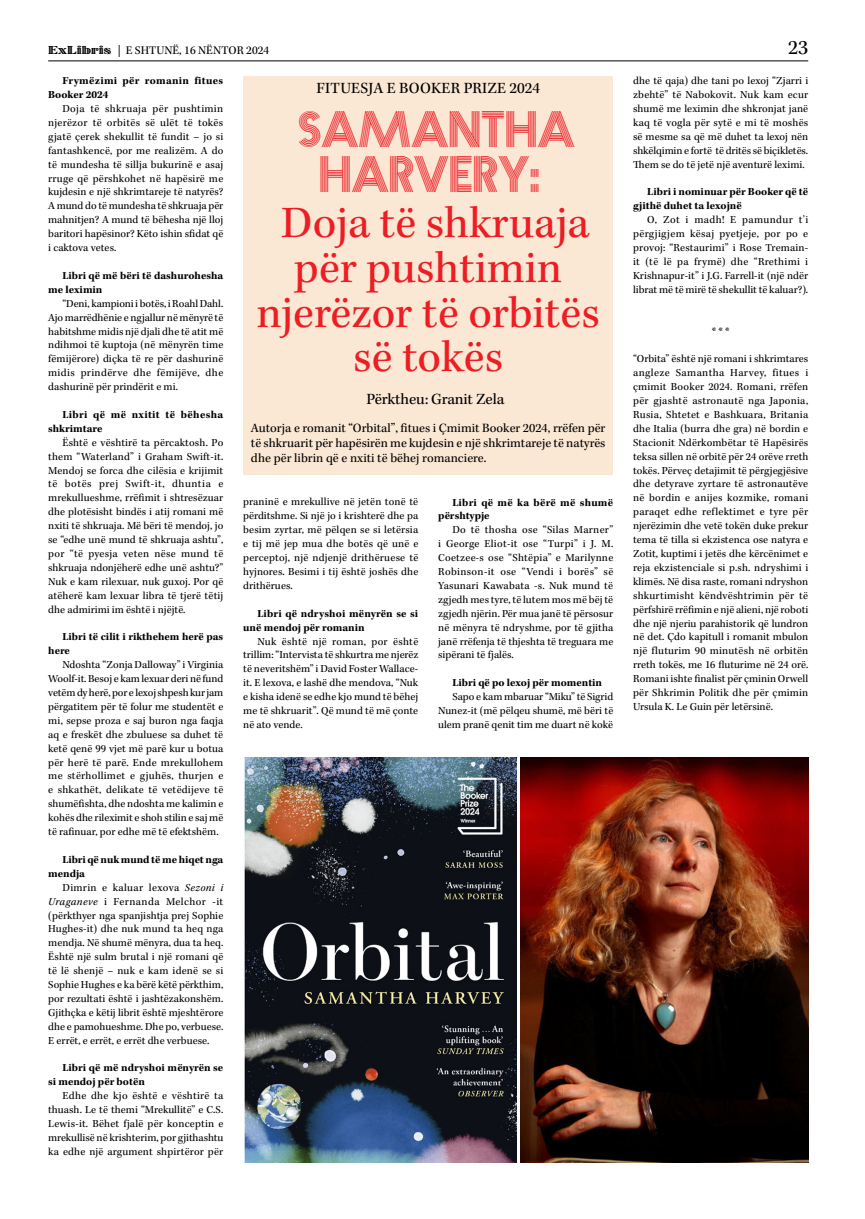
<style>
.page{position:relative;width:865px;height:1219px;background:#fff}
.page>*{position:absolute;margin:0;border:0;box-sizing:border-box;transform-origin:0 0}
.t1{font:46px/45px "Kepler Std";color:#ed1d24;text-align:center}
.t2{font:46px/45px "Prisma";color:#ed1d24;text-align:center}
.t3{font:21px "Kepler Std";color:#000}
.t4{font:16px "Kepler Std";color:#000}
.t5{font:13px/15px "Kepler Std";color:#000;text-align:justify}
.t6{font:12px "Kepler Std";color:#000}
.t7{font:11px/13.9px "Kepler Std";color:#000;text-align:justify}
.t8{font:700 11px/13.9px "Kepler Std";letter-spacing:.005em;color:#000}
.t9{font:700 11px/13.9px "Kepler Std";letter-spacing:.025em;color:#000}
.s1{font-family:"Sphinx RR Inline"}
.s2{font-style:italic}
</style>
<div class="page">
<hr style="left:48px;top:61px;width:760px;height:1px;background:#000">
<div style="left:243px;top:77px;width:370px;height:398px;background:#fae7d4"></div>
<img style="left:244px;top:757px;width:272px;height:405px">
<img style="left:521px;top:757px;width:287px;height:405px">
<p class="t6" style="left:48px;top:44px;width:222px"><span class="s1">ExLibris</span> | E SHTUNË, 16 NËNTOR 2024</p>
<h2 class="t3" style="left:788px;top:36px;width:22px">23</h2>
<p class="t7" style="left:633px;top:74px;width:177px">dhe të qaja) dhe tani po lexoj “Zjarri i zbehtë” të Nabokovit. Nuk kam ecur shumë me leximin dhe shkronjat janë kaq të vogla për sytë e mi të moshës së mesme sa që më duhet ta lexoj nën shkëlqimin e fortë të dritës së biçikletës.<br>Them se do të jetë një aventurë leximi.</p>
<p class="t8" style="left:633px;top:185px;width:177px;text-indent:14px">Libri i nominuar për Booker që të gjithë duhet ta lexojnë</p>
<p class="t7" style="left:633px;top:213px;width:177px;text-indent:14px">O, Zot i madh! E pamundur t’i përgjigjem kësaj pyetjeje, por po e provoj: “Restaurimi” i Rose Tremain&shy;it (të lë pa frymë) dhe “Rrethimi i Krishnapur-it” i J.G. Farrell-it (një ndër librat më të mirë të shekullit të kaluar?).</p>
<p class="t7" style="left:711px;top:325px;width:19px">* * *</p>
<p class="t7" style="left:633px;top:352px;width:177px">“Orbita” është një romani i shkrimtares angleze Samantha Harvey, fitues i çmimit Booker 2024. Romani, rrëfen për gjashtë astronautë nga Japonia, Rusia, Shtetet e Bashkuara, Britania dhe Italia (burra dhe gra) në bordin e Stacionit Ndërkombëtar të Hapësirës teksa sillen në orbitë për 24 orëve rreth tokës. Përveç detajimit të përgjegjësive dhe detyrave zyrtare të astronautëve në bordin e anijes kozmike, romani paraqet edhe reflektimet e tyre për njerëzimin dhe vetë tokën duke prekur tema të tilla si ekzistenca ose natyra e Zotit, kuptimi i jetës dhe kërcënimet e reja ekzistenciale si p.sh. ndryshimi i klimës. Në disa raste, romani ndryshon shkurtimisht këndvështrimin për të përfshirë rrëfimin e një alieni, një roboti dhe një njeriu parahistorik që lundron në det. Çdo kapitull i romanit mbulon një fluturim 90 minutësh në orbitën rreth tokës, me 16 fluturime në 24 orë.<br>Romani ishte finalist për çminin Orwell për Shkrimin Politik dhe për çmimin Ursula K. Le Guin për letërsinë.</p>
<p class="t9" style="left:48px;top:74px;width:177px;text-indent:14px">Frymëzimi për romanin fitues<br>Booker 2024</p>
<p class="t7" style="left:48px;top:102px;width:177px;text-indent:14px">Doja të shkruaja për pushtimin njerëzor të orbitës së ulët të tokës gjatë çerek shekullit të fundit – jo si fantashkencë, por me realizëm. A do të mundesha të sillja bukurinë e asaj rruge që përshkohet në hapësirë me kujdesin e një shkrimtareje të natyrës?<br>A mund do të mundesha të shkruaja për mahnitjen? A mund të bëhesha një lloj baritori hapësinor? Këto ishin sfidat që i caktova vetes.</p>
<p class="t8" style="left:48px;top:269px;width:177px;text-indent:14px">Libri që më bëri të dashurohesha me leximin</p>
<p class="t7" style="left:48px;top:297px;width:177px;text-indent:14px">“Deni, kampioni i botës, i Roahl Dahl.<br>Ajo marrëdhënie e ngjallur në mënyrë të habitshme midis një djali dhe të atit më ndihmoi të kuptoja (në mënyrën time fëmijërore) diçka të re për dashurinë midis prindërve dhe fëmijëve, dhe dashurinë për prindërit e mi.</p>
<p class="t9" style="left:48px;top:408px;width:177px;text-indent:14px">Libri që më nxitit të bëhesha shkrimtare</p>
<p class="t7" style="left:48px;top:436px;width:177px;text-indent:14px">Është e vështirë ta përcaktosh. Po them “Waterland” i Graham Swift-it.<br>Mendoj se forca dhe cilësia e krijimit të botës prej Swift-it, dhuntia e mrekullueshme, rrëfimit i shtresëzuar dhe plotësisht bindës i atij romani më nxiti të shkruaja. Më bëri të mendoj, jo se “edhe unë mund të shkruaja ashtu”, por “të pyesja veten nëse mund të shkruaja ndonjëherë edhe unë ashtu?” Nuk e kam rilexuar, nuk guxoj. Por që atëherë kam lexuar libra të tjerë tëtij dhe admirimi im është i njëjtë.</p>
<p class="t8" style="left:48px;top:630px;width:177px;text-indent:14px">Libri të cilit i rikthehem herë pas here</p>
<p class="t7" style="left:48px;top:658px;width:177px;text-indent:14px">Ndoshta “Zonja Dalloway” i Virginia Woolf-it. Besoj e kam lexuar deri në fund vetëm dy herë, por e lexoj shpesh kur jam përgatitem për të folur me studentët e mi, sepse proza e saj buron nga faqja aq e freskët dhe zbuluese sa duhet të ketë qenë 99 vjet më parë kur u botua për herë të parë. Ende mrekullohem me stërhollimet e gjuhës, thurjen e e shkathët, delikate të vetëdijeve të shumëfishta, dhe ndoshta me kalimin e kohës dhe rileximit e shoh stilin e saj më të rafinuar, por edhe më të efektshëm.</p>
<p class="t8" style="left:48px;top:853px;width:177px;text-indent:14px">Libri që nuk mund të me hiqet nga mendja</p>
<p class="t7" style="left:48px;top:881px;width:177px;text-indent:14px">Dimrin e kaluar lexova <span class="s2">Sezoni i Uraganeve</span> i Fernanda Melchor -it (përkthyer nga spanjishtja prej Sophie Hughes-it) dhe nuk mund ta heq nga mendja. Në shumë mënyra, dua ta heq.<br>Është një sulm brutal i një romani që të lë shenjë – nuk e kam idenë se si Sophie Hughes e ka bërë këtë përkthim, por rezultati është i jashtëzakonshëm.<br>Gjithçka e këtij librit është mjeshtërore dhe e pamohueshme. Dhe po, verbuese.<br>E errët, e errët, e errët dhe verbuese.</p>
<p class="t8" style="left:48px;top:1061px;width:177px;text-indent:14px">Libri që më ndryshoi mënyrën se si mendoj për botën</p>
<p class="t7" style="left:48px;top:1089px;width:177px;text-indent:14px">Edhe dhe kjo është e vështirë ta thuash. Le të themi “Mrekullitë” e C.S.<br>Lewis-it. Bëhet fjalë për konceptin e mrekullisë në krishterim, por gjithashtu ka edhe një argument shpirtëror për</p>
<h3 class="t4" style="left:316px;top:79px;width:225px">FITUESJA E BOOKER PRIZE 2024</h3>
<h1 class="t2" style="left:297px;top:104px;width:278px">SAMANTHA<br>HARVERY:</h1>
<h1 class="t1" style="left:256px;top:201px;width:345px">Doja të shkruaja për pushtimin njerëzor të orbitës së tokës</h1>
<h3 class="t4" style="left:366px;top:390px;width:139px">Përktheu: Granit Zela</h3>
<p class="t5" style="left:251px;top:420px;width:356px">Autorja e romanit “Orbital”, fitues i Çmimit Booker 2024, rrëfen për të shkruarit për hapësirën me kujdesin e një shkrimtareje të natyrës dhe për librin që e nxiti të bëhej romanciere.</p>
<p class="t7" style="left:243px;top:495px;width:177px">praninë e mrekullive në jetën tonë të përditshme. Si një jo i krishterë dhe pa besim zyrtar, më pëlqen se si letërsia e tij më jep mua dhe botës që unë e perceptoj, një ndjenjë drithëruese të hyjnores. Besimi i tij është joshës dhe drithërues.</p>
<p class="t8" style="left:243px;top:607px;width:177px;text-indent:14px">Libri që ndryshoi mënyrën se si unë mendoj për romanin</p>
<p class="t7" style="left:243px;top:635px;width:177px;text-indent:14px">Nuk është një roman, por është trillim: “Intervista të shkurtra me njerëz të neveritshëm” i David Foster Wallace&shy;it. E lexova, e lashë dhe mendova, “Nuk e kisha idenë se edhe kjo mund të bëhej me të shkruarit”. Që mund të më çonte në ato vende.</p>
<p class="t8" style="left:438px;top:496px;width:177px;text-indent:14px">Libri që më ka bërë më shumë përshtypje</p>
<p class="t7" style="left:438px;top:523px;width:177px;text-indent:14px">Do të thosha ose “Silas Marner” i George Eliot-it ose “Turpi” i J. M.<br>Coetzee-s ose “Shtëpia” e Marilynne Robinson-it ose “Vendi i borës” së Yasunari Kawabata -s. Nuk mund të zgjedh mes tyre, të lutem mos më bëj të zgjedh njërin. Për mua janë të përsosur në mënyra të ndryshme, por të gjitha janë rrëfenja të thjeshta të treguara me sipërani të fjalës.</p>
<p class="t8" style="left:452px;top:676px;width:151px">Libri që po lexoj për momentin</p>
<p class="t7" style="left:438px;top:690px;width:177px;text-indent:14px">Sapo e kam mbaruar “Miku” të Sigrid Nunez-it (më pëlqeu shumë, më bëri të ulem pranë qenit tim me duart në kokë</p>
</div>
